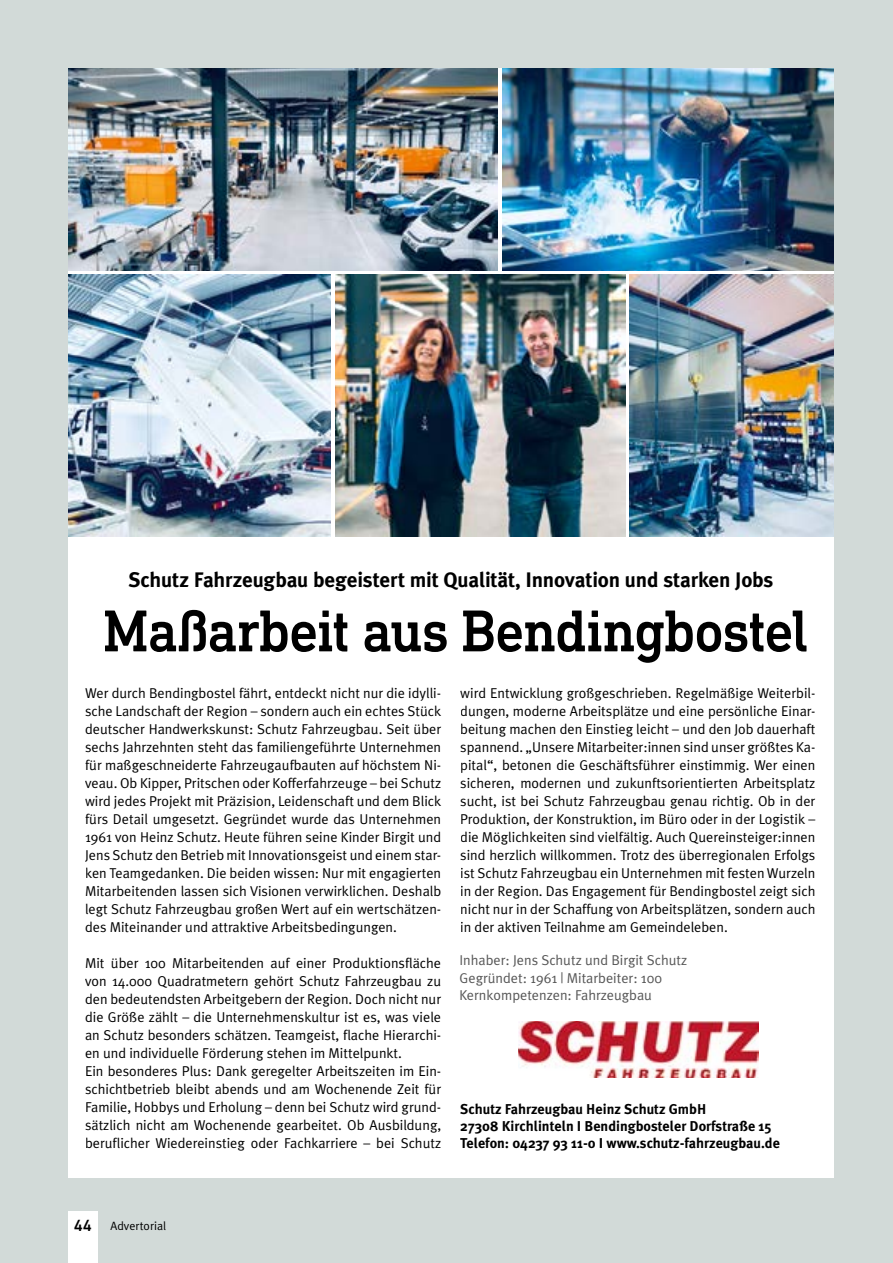
<style>
.page{position:relative;width:893px;height:1263px;background:#d2dad8}
.page>*{position:absolute;margin:0;border:0;box-sizing:border-box;transform-origin:0 0}
.t1{font:500 60px "DIN Next Slab Pro";letter-spacing:-.02em;color:#000;scale:.94 1}
.t2{font:700 21px "Meta Plus";letter-spacing:-.01em;color:#000}
.t3{font:14.25px/18px "Meta Plus Normal";color:#000;text-align:justify}
.t4{font:700 14.25px/17.1px "Meta Plus";color:#000}
.t5{font:14.25px/17.1px "Meta Plus Normal";color:#565656}
.t6{font:12px "Meta Plus Normal";color:#000}
.s1{font-family:"DIN Next Slab Pro";font-weight:500;font-size:16.5px}
</style>
<div class="page">
<div style="left:68px;top:1212px;width:30px;height:51px;background:#fff"></div>
<div style="left:68px;top:68px;width:765px;height:1110px;background:#fff"></div>
<img style="left:335px;top:274px;width:290px;height:263px">
<img style="left:502px;top:68px;width:331px;height:203px">
<img style="left:68px;top:274px;width:263px;height:263px">
<img style="left:518px;top:1021px;width:241px;height:57px">
<img style="left:630px;top:274px;width:203px;height:263px">
<img style="left:68px;top:68px;width:429px;height:203px">
<h2 class="t2" style="left:128px;top:567px;width:647px">Schutz Fahrzeugbau begeistert mit Qualität, Innovation und starken Jobs</h2>
<h1 class="t1" style="left:103px;top:596px;width:751px">Maßarbeit aus Bendingbostel</h1>
<p class="t3" style="left:85px;top:684px;width:358px">Wer durch Bendingbostel fährt, entdeckt nicht nur die idylli&shy;sche Landschaft der Region – sondern auch ein echtes Stück deutscher Handwerkskunst: Schutz Fahrzeugbau. Seit über sechs Jahrzehnten steht das familiengeführte Unternehmen für maßgeschneiderte Fahrzeugaufbauten auf höchstem Ni&shy;veau. Ob Kipper, Pritschen oder Kofferfahrzeuge – bei Schutz wird jedes Projekt mit Präzision, Leidenschaft und dem Blick fürs Detail umgesetzt. Gegründet wurde das Unternehmen 1961 von Heinz Schutz. Heute führen seine Kinder Birgit und Jens Schutz den Betrieb mit Innovationsgeist und einem star&shy;ken Teamgedanken. Die beiden wissen: Nur mit engagierten Mitarbeitenden lassen sich Visionen verwirklichen. Deshalb legt Schutz Fahrzeugbau großen Wert auf ein wertschätzen&shy;des Miteinander und attraktive Arbeitsbedingungen.</p>
<p class="t3" style="left:85px;top:954px;width:358px;text-align:left">Mit über 100 Mitarbeitenden auf einer Produktionsfläche von 14.000 Quadratmetern gehört Schutz Fahrzeugbau zu den bedeutendsten Arbeitgebern der Region. Doch nicht nur die Größe zählt – die Unternehmenskultur ist es, was viele an Schutz besonders schätzen. Teamgeist, flache Hierarchi&shy;en und individuelle Förderung stehen im Mittelpunkt.<br>Ein besonderes Plus: Dank geregelter Arbeitszeiten im Ein&shy;schichtbetrieb bleibt abends und am Wochenende Zeit für Familie, Hobbys und Erholung – denn bei Schutz wird grund&shy;sätzlich nicht am Wochenende gearbeitet. Ob Ausbildung, beruflicher Wiedereinstieg oder Fachkarriere – bei Schutz</p>
<p class="t3" style="left:460px;top:684px;width:357px">wird Entwicklung großgeschrieben. Regelmäßige Weiterbil&shy;dungen, moderne Arbeitsplätze und eine persönliche Einar&shy;beitung machen den Einstieg leicht – und den Job dauerhaft spannend. „Unsere Mitarbeiter:innen sind unser größtes Ka&shy;pital“, betonen die Geschäftsführer einstimmig. Wer einen sicheren, modernen und zukunftsorientierten Arbeitsplatz sucht, ist bei Schutz Fahrzeugbau genau richtig. Ob in der Produktion, der Konstruktion, im Büro oder in der Logistik – die Möglichkeiten sind vielfältig. Auch Quereinsteiger:innen sind herzlich willkommen. Trotz des überregionalen Erfolgs ist Schutz Fahrzeugbau ein Unternehmen mit festen Wurzeln in der Region. Das Engagement für Bendingbostel zeigt sich nicht nur in der Schaffung von Arbeitsplätzen, sondern auch in der aktiven Teilnahme am Gemeindeleben.</p>
<p class="t5" style="left:460px;top:952px;width:229px">Inhaber: Jens Schutz und Birgit Schutz<br>Gegründet: 1961 | Mitarbeiter: 100<br>Kernkompetenzen: Fahrzeugbau</p>
<p class="t4" style="left:460px;top:1100px;width:321px">Schutz Fahrzeugbau Heinz Schutz GmbH<br>27308 Kirchlinteln I Bendingbosteler Dorfstraße 15<br>Telefon: 04237 93 11-0 I www.schutz-fahrzeugbau.de</p>
<p class="t6" style="left:74px;top:1219px;width:94px"><span class="s1">44</span> Advertorial</p>
</div>
